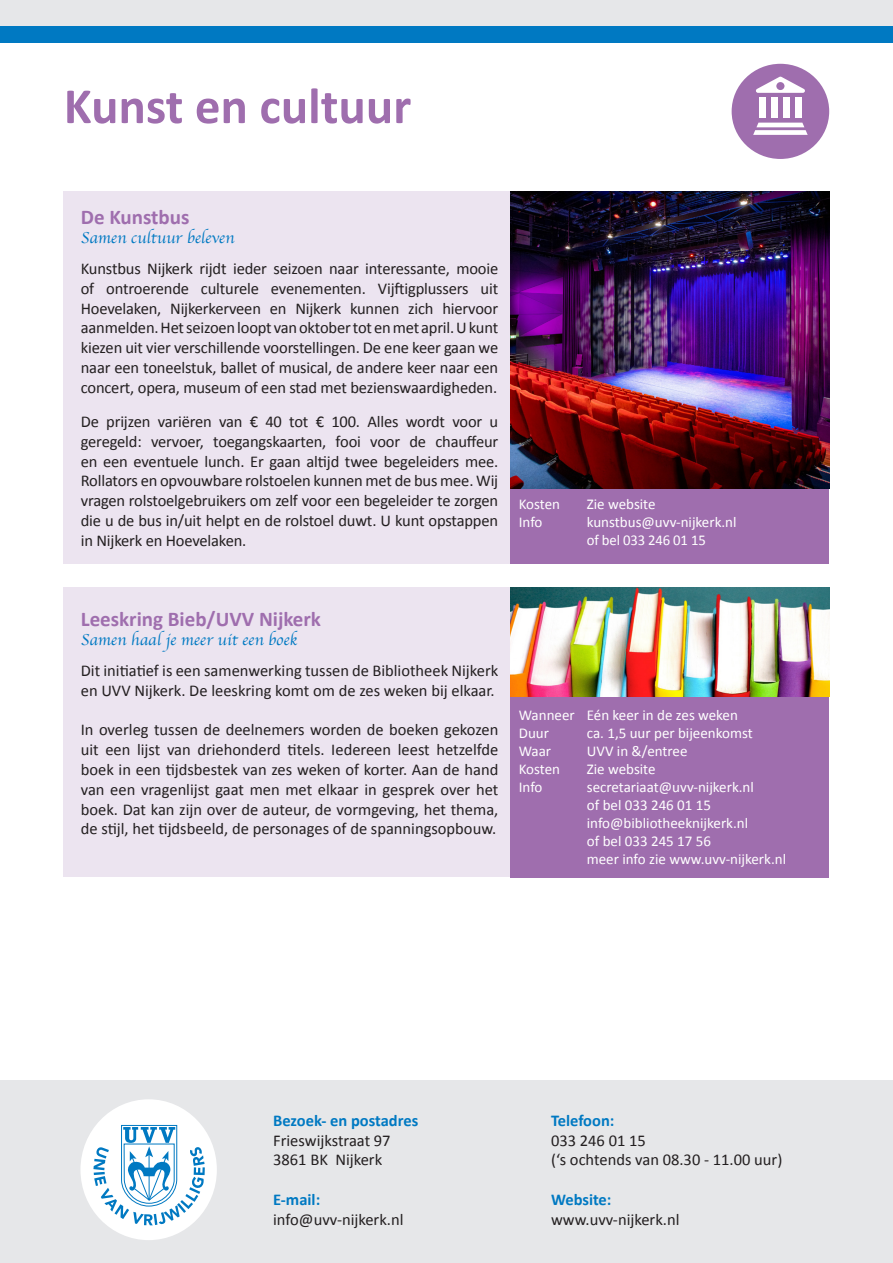
<style>
.page{position:relative;width:893px;height:1263px;background:#fff}
.page>*{position:absolute;margin:0;border:0;box-sizing:border-box;transform-origin:0 0}
.t1{font:700 51px "Calibri";color:#9f6eae}
.t2{font:700 21px "Calibri";color:#9f6eae}
.t3{font:16.5px/19.8px "Calibri";color:#231f20;text-align:justify}
.t4{font:16.5px "Apple Chancery";color:#0079c2}
.t5{font:700 16.5px "Calibri";color:#0079c2}
.t6{font:15px/18px "Calibri";color:#fff}
</style>
<div class="page">
<div style="left:64px;top:191px;width:765px;height:372px;background:#ece4f0"></div>
<img style="left:510px;top:192px;width:319px;height:297px">
<div style="left:64px;top:587px;width:765px;height:290px;background:#ece4f0"></div>
<div style="left:510px;top:622px;width:319px;height:255px;background:#9f6eae"></div>
<img style="left:510px;top:587px;width:319px;height:110px">
<div style="left:732px;top:64px;width:97px;height:95px;background:#9f6eae;border-radius:50%"></div>
<div style="left:759px;top:97px;width:7px;height:21px;background:#fff"></div>
<div style="left:771px;top:97px;width:7px;height:21px;background:#fff"></div>
<div style="left:783px;top:97px;width:7px;height:21px;background:#fff"></div>
<div style="left:795px;top:97px;width:7px;height:21px;background:#fff"></div>
<svg style="left:756px;top:77px;width:49px;height:16px"></svg>
<svg style="left:753px;top:123px;width:55px;height:12px"></svg>
<div style="left:0;top:26px;width:893px;height:17px;background:#0079c2"></div>
<div style="left:0;top:0;width:893px;height:26px;background:#e6e7e9"></div>
<div style="left:510px;top:489px;width:319px;height:74px;background:#9f6eae"></div>
<div style="left:0;top:1080px;width:893px;height:183px;background:#e6e7e9"></div>
<div style="left:80px;top:1099px;width:137px;height:141px;background:#fff;border-radius:50%"></div>
<svg style="left:93px;top:1125px;width:112px;height:100px"></svg>
<p class="t1" style="left:64px;top:74px;width:349px">Kunst en cultuur</p>
<p class="t2" style="left:81px;top:203px;width:110px">De Kunstbus</p>
<p class="t4" style="left:81px;top:225px;width:155px">Samen cultuur beleven</p>
<p class="t3" style="left:81px;top:259px;width:419px">Kunstbus Nijkerk rijdt ieder seizoen naar interessante, mooie of ontroerende culturele evenementen. Vijftigplussers uit Hoevelaken, Nijkerkerveen en Nijkerk kunnen zich hiervoor aanmelden. Het seizoen loopt van oktober tot en met april. U kunt kiezen uit vier verschillende voorstellingen. De ene keer gaan we naar een toneelstuk, ballet of musical, de andere keer naar een concert, opera, museum of een stad met bezienswaardigheden.</p>
<p class="t3" style="left:81px;top:412px;width:419px">De prijzen variëren van € 40 tot € 100. Alles wordt voor u geregeld: vervoer, toegangskaarten, fooi voor de chauffeur en een eventuele lunch. Er gaan altijd twee begeleiders mee.<br>Rollators en opvouwbare rolstoelen kunnen met de bus mee. Wij vragen rolstoelgebruikers om zelf voor een begeleider te zorgen die u de bus in/uit helpt en de rolstoel duwt. U kunt opstappen in Nijkerk en Hoevelaken.</p>
<p class="t6" style="left:519px;top:495px;width:43px">Kosten</p>
<p class="t6" style="left:587px;top:495px;width:70px">Zie website</p>
<p class="t6" style="left:519px;top:513px;width:25px">Info</p>
<p class="t6" style="left:587px;top:513px;width:151px">kunstbus@uvv-nijkerk.nl of bel 033 246 01 15</p>
<p class="t2" style="left:81px;top:605px;width:242px">Leeskring Bieb/UVV Nijkerk</p>
<p class="t4" style="left:81px;top:627px;width:218px">Samen haal je meer uit een boek</p>
<p class="t3" style="left:81px;top:661px;width:419px">Dit initiatief is een samenwerking tussen de Bibliotheek Nijkerk en UVV Nijkerk. De leeskring komt om de zes weken bij elkaar.</p>
<p class="t3" style="left:81px;top:720px;width:419px">In overleg tussen de deelnemers worden de boeken gekozen uit een lijst van driehonderd titels. Iedereen leest hetzelfde boek in een tijdsbestek van zes weken of korter. Aan de hand van een vragenlijst gaat men met elkaar in gesprek over het boek. Dat kan zijn over de auteur, de vormgeving, het thema, de stijl, het tijdsbeeld, de personages of de spanningsopbouw.</p>
<p class="t6" style="left:519px;top:706px;width:221px">Wanneer Eén keer in de zes weken</p>
<p class="t6" style="left:519px;top:724px;width:32px">Duur</p>
<p class="t6" style="left:587px;top:724px;width:167px">ca. 1,5 uur per bijeenkomst</p>
<p class="t6" style="left:519px;top:742px;width:34px">Waar</p>
<p class="t6" style="left:587px;top:742px;width:102px">UVV in &amp;/entree</p>
<p class="t6" style="left:519px;top:760px;width:43px">Kosten</p>
<p class="t6" style="left:587px;top:760px;width:70px">Zie website</p>
<p class="t6" style="left:519px;top:778px;width:25px">Info</p>
<p class="t6" style="left:587px;top:778px;width:169px">secretariaat@uvv-nijkerk.nl of bel 033 246 01 15</p>
<p class="t6" style="left:587px;top:814px;width:163px">info@bibliotheeknijkerk.nl of bel 033 245 17 56</p>
<p class="t6" style="left:587px;top:850px;width:201px">meer info zie www.uvv-nijkerk.nl</p>
<p class="t5" style="left:273px;top:1110px;width:147px">Bezoek- en postadres</p>
<p class="t3" style="left:273px;top:1130px;width:119px">Frieswijkstraat 97</p>
<p class="t3" style="left:273px;top:1150px;width:111px">3861 BK Nijkerk</p>
<p class="t5" style="left:273px;top:1189px;width:49px">E-mail:</p>
<p class="t3" style="left:273px;top:1209px;width:132px">info@uvv-nijkerk.nl</p>
<p class="t5" style="left:551px;top:1110px;width:65px">Telefoon:</p>
<p class="t3" style="left:551px;top:1130px;width:96px">033 246 01 15</p>
<p class="t3" style="left:551px;top:1150px;width:233px">(‘s ochtends van 08.30 - 11.00 uur)</p>
<p class="t5" style="left:551px;top:1189px;width:62px">Website:</p>
<p class="t3" style="left:551px;top:1209px;width:130px">www.uvv-nijkerk.nl</p>
</div>
